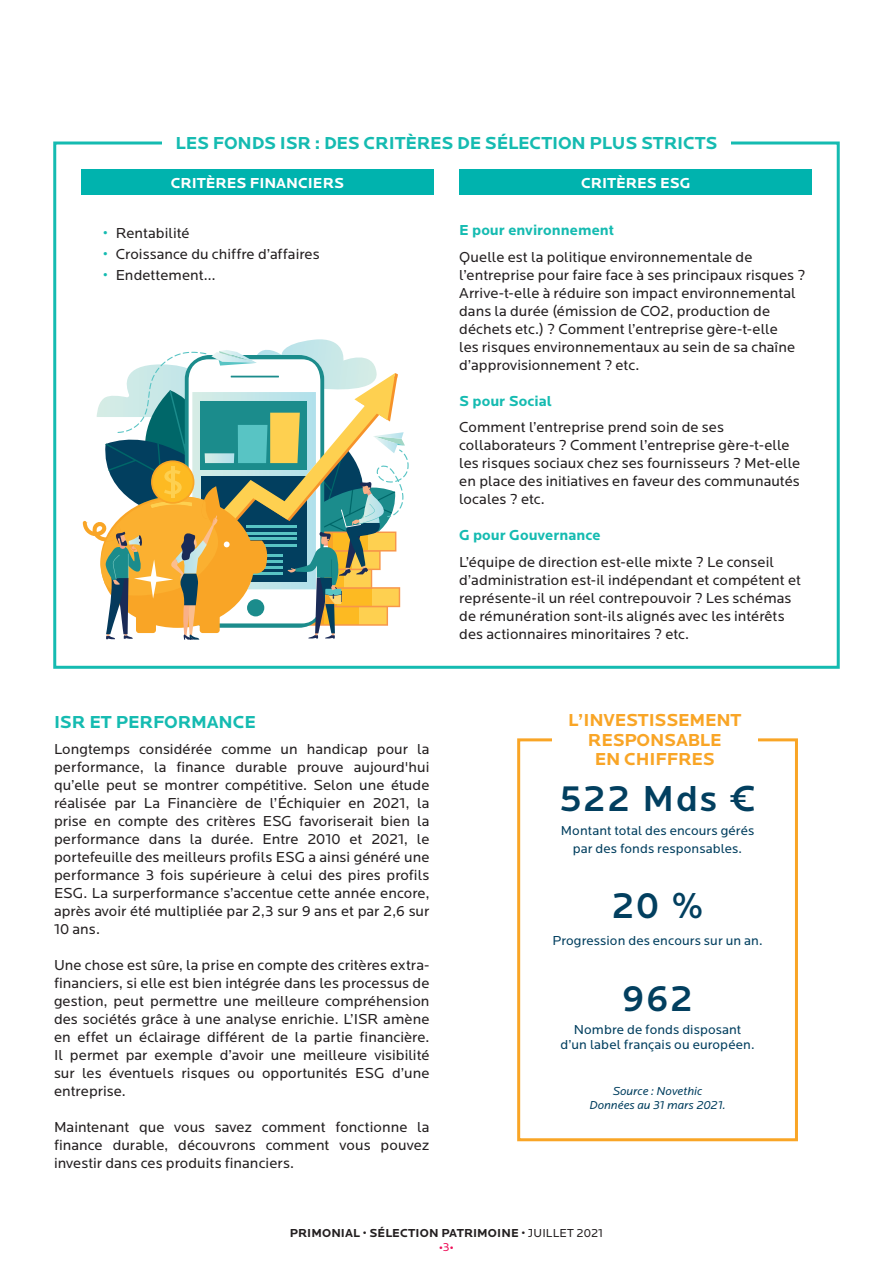
<style>
.page{position:relative;width:893px;height:1263px;background:#fff}
.page>*{position:absolute;margin:0;border:0;box-sizing:border-box;transform-origin:0 0}
.t1{font:500 37.5px "Locator";letter-spacing:.035em;color:#023f5f}
.h2_bleu{font:700 18px "Locator";letter-spacing:-.01em;color:#15bbb1}
.h2_bleu-2{font:700 18px/19.5px "Locator";letter-spacing:-.01em;color:#f9a526;text-align:center}
.t2{font:15px/18px "Locator";letter-spacing:.005em;color:#231f20}
.t3{font:700 15px "Locator";letter-spacing:.005em;color:#15bbb1}
.t4{font:700 15px "Locator";color:#fff}
.t5{font:13.5px/18px "Locator";letter-spacing:.01em;color:#023f5f;text-align:center}
.t6{font:700 12px "Locator";letter-spacing:.005em;color:#231f20}
.t7{font:italic 12px/14.4px "Locator";letter-spacing:.005em;color:#023f5f;text-align:center}
.t8{font:12px "Locator";color:#ee1059}
.s1{font-weight:700;color:#15bbb1}
.s2{font-weight:300}
.s3{font-weight:400}
</style>
<div class="page">
<svg style="left:83px;top:339px;width:326px;height:301px"></svg>
<div style="left:81px;top:169px;width:353px;height:25px;background:#00b3ae"></div>
<div style="left:459px;top:169px;width:353px;height:25px;background:#00b3ae"></div>
<div style="left:517px;top:738px;width:281px;height:403px;border:3px solid #f9a526"></div>
<div style="left:552px;top:714px;width:206px;height:53px;background:#fff"></div>
<p class="h2_bleu" style="left:175px;top:133px;width:544px">LES FONDS ISR : DES CRITÈRES DE SÉLECTION PLUS STRICTS</p>
<p class="t4" style="left:171px;top:174px;width:175px">CRITÈRES FINANCIERS</p>
<p class="t4" style="left:581px;top:174px;width:111px">CRITÈRES ESG</p>
<p class="t2" style="left:103px;top:224px;width:88px"><span class="s1">•</span> Rentabilité</p>
<p class="t2" style="left:103px;top:245px;width:218px"><span class="s1">•</span> Croissance du chiffre d’affaires</p>
<p class="t2" style="left:103px;top:266px;width:114px"><span class="s1">•</span> Endettement…</p>
<p class="h2_bleu" style="left:54px;top:711px;width:203px">ISR ET PERFORMANCE</p>
<p class="t2" style="left:54px;top:741px;width:377px;text-align:justify">Longtemps considérée comme un handicap pour la performance, la finance durable prouve aujourd'hui qu’elle peut se montrer compétitive. Selon une étude réalisée par La Financière de l’Échiquier en 2021, la prise en compte des critères ESG favoriserait bien la performance dans la durée. Entre 2010 et 2021, le portefeuille des meilleurs profils ESG a ainsi généré une performance 3 fois supérieure à celui des pires profils ESG. La surperformance s’accentue cette année encore, après avoir été multipliée par 2,3 sur 9 ans et par 2,6 sur 10 ans.</p>
<p class="t2" style="left:54px;top:957px;width:377px;text-align:justify">Une chose est sûre, la prise en compte des critères extra&shy;financiers, si elle est bien intégrée dans les processus de gestion, peut permettre une meilleure compréhension des sociétés grâce à une analyse enrichie. L’ISR amène en effet un éclairage différent de la partie financière.<br>Il permet par exemple d’avoir une meilleure visibilité sur les éventuels risques ou opportunités ESG d’une entreprise.</p>
<p class="t2" style="left:54px;top:1119px;width:377px;text-align:justify">Maintenant que vous savez comment fonctionne la finance durable, découvrons comment vous pouvez investir dans ces produits financiers.</p>
<p class="t3" style="left:459px;top:222px;width:157px">E pour environnement</p>
<p class="t2" style="left:459px;top:248px;width:348px">Quelle est la politique environnementale de l’entreprise pour faire face à ses principaux risques ?<br>Arrive-t-elle à réduire son impact environnemental dans la durée (émission de CO2, production de déchets etc.) ? Comment l’entreprise gère-t-elle<br>les risques environnementaux au sein de sa chaîne d’approvisionnement ? etc.</p>
<p class="t3" style="left:459px;top:392px;width:94px">S pour Social</p>
<p class="t2" style="left:459px;top:418px;width:343px">Comment l’entreprise prend soin de ses collaborateurs ? Comment l’entreprise gère-t-elle les risques sociaux chez ses fournisseurs ? Met-elle en place des initiatives en faveur des communautés locales ? etc.</p>
<p class="t3" style="left:459px;top:527px;width:143px">G pour Gouvernance</p>
<p class="t2" style="left:459px;top:553px;width:343px">L’équipe de direction est-elle mixte ? Le conseil d’administration est-il indépendant et compétent et représente-il un réel contrepouvoir ? Les schémas de rémunération sont-ils alignés avec les intérêts des actionnaires minoritaires ? etc.</p>
<p class="h2_bleu-2" style="left:568px;top:711px;width:175px">L’INVESTISSEMENT<br>RESPONSABLE<br>EN CHIFFRES</p>
<p class="t1" style="left:559px;top:777px;width:198px">522 Mds €</p>
<p class="t5" style="left:561px;top:821px;width:195px">Montant total des encours gérés par des fonds responsables.</p>
<p class="t1" style="left:611px;top:884px;width:94px">20 %</p>
<p class="t5" style="left:552px;top:931px;width:212px">Progression des encours sur un an.</p>
<p class="t1" style="left:622px;top:976px;width:72px">962</p>
<p class="t5" style="left:560px;top:1022px;width:196px;line-height:15px">Nombre de fonds disposant d’un label français ou européen.</p>
<p class="t7" style="left:589px;top:1084px;width:138px">Source : Novethic<br>Données au 31 mars 2021.</p>
<p class="t6" style="left:290px;top:1226px;width:315px">PRIMONIAL <span class="s2">•</span> SÉLECTION PATRIMOINE <span class="s2">•</span> <span class="s3">JUILLET 2021</span></p>
<p class="t8" style="left:439px;top:1240px;width:16px">•3<span class="s2">•</span></p>
</div>
